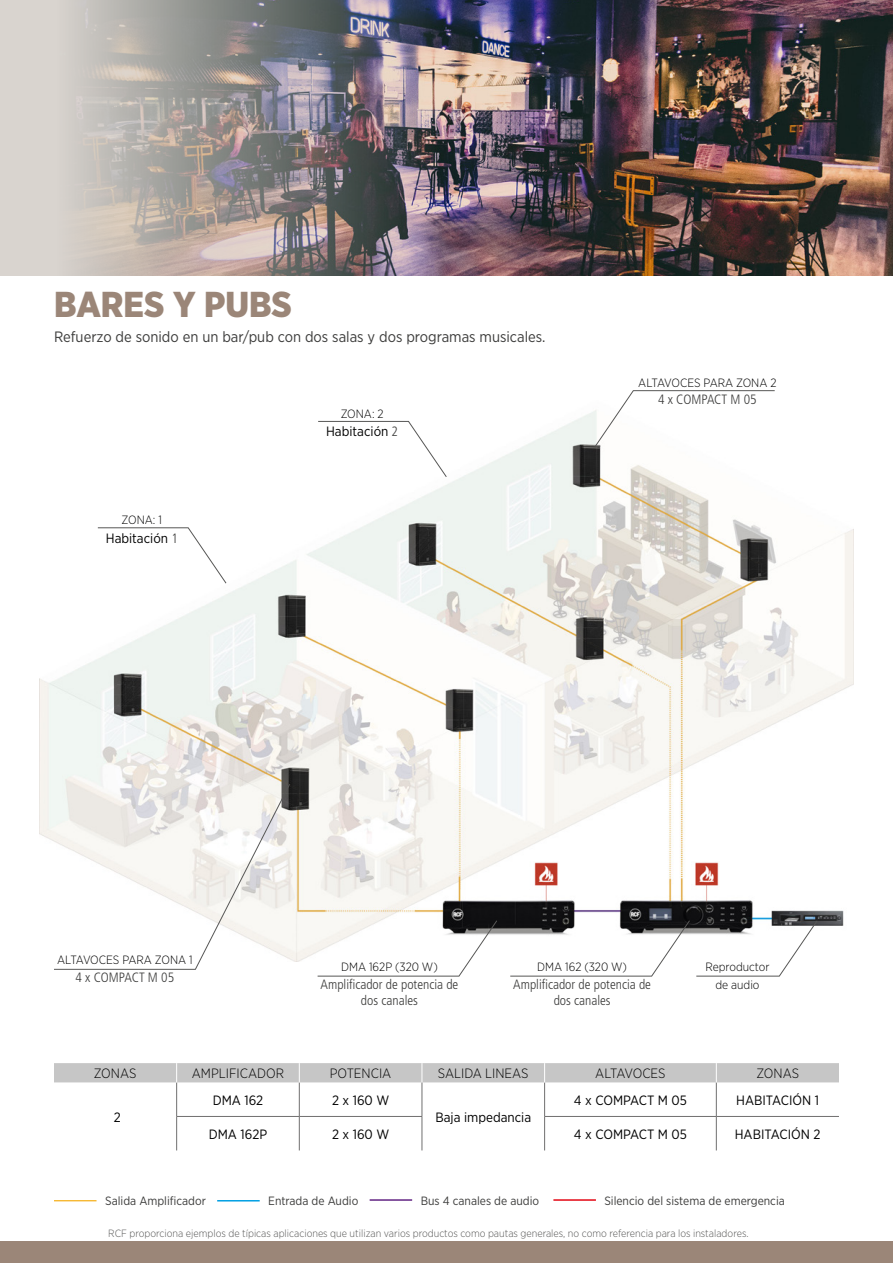
<style>
.page{position:relative;width:893px;height:1263px;background:#fff}
.page>*{position:absolute;margin:0;border:0;box-sizing:border-box;transform-origin:0 0}
.t1{font:900 36px "Gotham Narrow";color:#9b8678}
.t2{font:15px "Gotham Narrow";color:#3c3c3b}
.t3{font:13.5px "Gotham Narrow";color:#000}
.t4{font:300 condensed 13.5px/16.5px "Frutiger LT Std";color:#3c3c3b;text-align:center}
.t5{font:300 13.5px "Gotham Narrow";color:#000}
.t6{font:300 13.5px "Gotham Narrow";letter-spacing:-.02em;color:#000}
.t7{font:300 12px "Gotham Narrow";color:#000}
.t8{font:12px "Gotham Narrow";color:#3c3c3b}
.t9{font:300 10.5px "Gotham Narrow";color:#575756}
.s1{font-family:"Frutiger LT Std";font-weight:300;font-stretch:condensed;color:#3c3c3b}
</style>
<div class="page">
<div style="left:0;top:1242px;width:893px;height:21px;background:#9b8678"></div>
<img style="left:40px;top:411px;width:813px;height:551px">
<img style="left:488px;top:0;width:405px;height:276px">
<img style="left:0;top:0;width:488px;height:276px">
<svg style="left:97px;top:527px;width:130px;height:57px"></svg>
<svg style="left:318px;top:421px;width:129px;height:56px"></svg>
<svg style="left:595px;top:390px;width:180px;height:57px"></svg>
<svg style="left:54px;top:784px;width:236px;height:186px"></svg>
<svg style="left:317px;top:920px;width:180px;height:56px"></svg>
<svg style="left:510px;top:920px;width:180px;height:56px"></svg>
<svg style="left:696px;top:920px;width:122px;height:56px"></svg>
<hr style="left:176px;top:1082px;width:1px;height:34px;background:#706f6f">
<hr style="left:299px;top:1082px;width:1px;height:34px;background:#706f6f">
<hr style="left:422px;top:1082px;width:1px;height:34px;background:#706f6f">
<hr style="left:176px;top:1116px;width:123px;height:1px;background:#706f6f">
<hr style="left:176px;top:1116px;width:1px;height:34px;background:#706f6f">
<hr style="left:299px;top:1116px;width:123px;height:1px;background:#706f6f">
<hr style="left:299px;top:1116px;width:1px;height:34px;background:#706f6f">
<hr style="left:422px;top:1116px;width:1px;height:34px;background:#706f6f">
<hr style="left:544px;top:1082px;width:1px;height:34px;background:#706f6f">
<hr style="left:716px;top:1082px;width:1px;height:34px;background:#706f6f">
<hr style="left:544px;top:1116px;width:172px;height:1px;background:#706f6f">
<hr style="left:544px;top:1116px;width:1px;height:34px;background:#706f6f">
<hr style="left:716px;top:1116px;width:123px;height:1px;background:#706f6f">
<hr style="left:716px;top:1116px;width:1px;height:34px;background:#706f6f">
<div style="left:54px;top:1063px;width:785px;height:19px;background:#c6c6c6"></div>
<hr style="left:54px;top:1200px;width:43px;height:1px;background:#f4a700">
<hr style="left:217px;top:1200px;width:43px;height:1px;background:#009fe3">
<hr style="left:370px;top:1199px;width:42px;height:2px;background:#622483">
<hr style="left:553px;top:1199px;width:43px;height:2px;background:#e30613">
<h1 class="t1" style="left:54px;top:281px;width:239px">BARES Y PUBS</h1>
<h2 class="t2" style="left:54px;top:328px;width:493px">Refuerzo de sonido en un bar/pub con dos salas y dos programas musicales.</h2>
<p class="t7" style="left:341px;top:406px;width:44px">ZONA: 2</p>
<p class="t7" style="left:122px;top:513px;width:42px">ZONA: 1</p>
<p class="t3" style="left:106px;top:529px;width:73px">Habitación <span class="s1">1</span></p>
<p class="t3" style="left:326px;top:423px;width:73px">Habitación <span class="s1">2</span></p>
<p class="t7" style="left:638px;top:375px;width:140px">ALTAVOCES PARA ZONA 2</p>
<p class="t4" style="left:658px;top:391px;width:100px">4 x COMPACT M 05</p>
<p class="t7" style="left:57px;top:953px;width:137px">ALTAVOCES PARA ZONA 1</p>
<p class="t4" style="left:75px;top:969px;width:100px">4 x COMPACT M 05</p>
<p class="t7" style="left:341px;top:960px;width:98px">DMA 162P (320 W)</p>
<p class="t7" style="left:537px;top:960px;width:91px">DMA 162 (320 W)</p>
<p class="t7" style="left:705px;top:960px;width:66px">Reproductor</p>
<p class="t4" style="left:321px;top:976px;width:139px">Amplificador de potencia de</p>
<p class="t7" style="left:715px;top:978px;width:46px">de audio</p>
<p class="t4" style="left:361px;top:993px;width:58px">dos canales</p>
<p class="t4" style="left:513px;top:976px;width:139px">Amplificador de potencia de dos canales</p>
<p class="t5" style="left:94px;top:1065px;width:44px">ZONAS</p>
<p class="t5" style="left:192px;top:1065px;width:94px">AMPLIFICADOR</p>
<p class="t5" style="left:330px;top:1065px;width:63px">POTENCIA</p>
<p class="t5" style="left:438px;top:1065px;width:92px">SALIDA LINEAS</p>
<p class="t6" style="left:595px;top:1065px;width:72px">ALTAVOCES</p>
<p class="t5" style="left:757px;top:1065px;width:44px">ZONAS</p>
<p class="t3" style="left:114px;top:1109px;width:9px">2</p>
<p class="t3" style="left:574px;top:1092px;width:115px">4 x COMPACT M 05</p>
<p class="t3" style="left:736px;top:1092px;width:85px">HABITACIÓN 1</p>
<p class="t3" style="left:213px;top:1092px;width:52px">DMA 162</p>
<p class="t3" style="left:332px;top:1092px;width:59px">2 x 160 W</p>
<p class="t3" style="left:435px;top:1109px;width:97px">Baja impedancia</p>
<p class="t3" style="left:209px;top:1126px;width:60px">DMA 162P</p>
<p class="t3" style="left:332px;top:1126px;width:59px">2 x 160 W</p>
<p class="t3" style="left:574px;top:1126px;width:115px">4 x COMPACT M 05</p>
<p class="t3" style="left:735px;top:1126px;width:87px">HABITACIÓN 2</p>
<p class="t8" style="left:105px;top:1193px;width:102px">Salida Amplificador</p>
<p class="t8" style="left:268px;top:1193px;width:92px">Entrada de Audio</p>
<p class="t8" style="left:421px;top:1193px;width:120px">Bus 4 canales de audio</p>
<p class="t8" style="left:604px;top:1193px;width:182px">Silencio del sistema de emergencia</p>
<p class="t9" style="left:108px;top:1227px;width:642px">RCF proporciona ejemplos de típicas aplicaciones que utilizan varios productos como pautas generales, no como referencia para los instaladores.</p>
</div>
